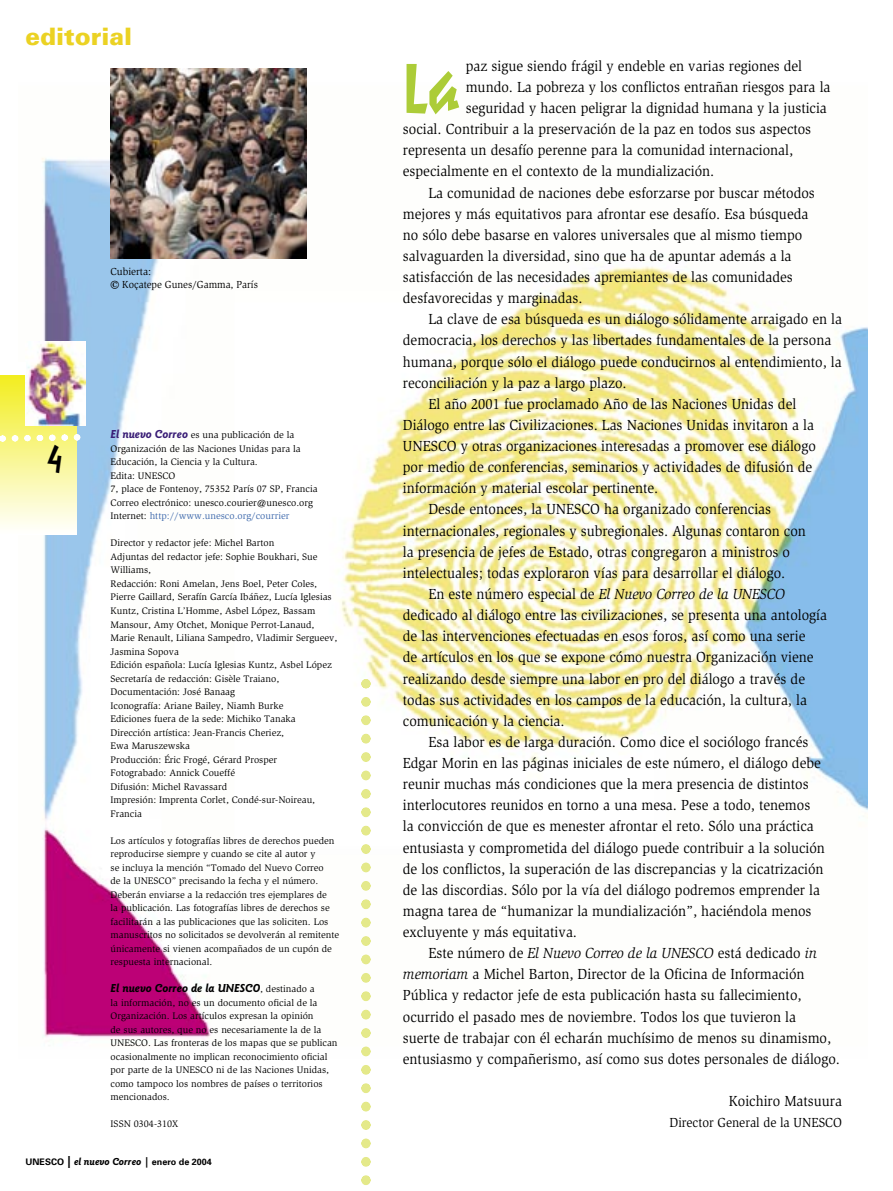
<style>
.page{position:relative;width:893px;height:1191px;background:#fff}
.page>*{position:absolute;margin:0;border:0;box-sizing:border-box;transform-origin:0 0}
.t1{font:700 78.15px "Elektrix";color:#accc38;scale:.93 1}
.t2{font:700 36px "Elektrix";color:#000}
.t3{font:900 24px "Univers";color:#ebd223}
.t4{font:15px "Slimbach";color:#000;scale:.93 1}
.t5{font:italic 15px "Slimbach";color:#000;scale:.93 1}
.t6{font:13.5px "Slimbach";color:#000;scale:.93 1}
.t7{font:italic 700 12px "Goudy Sans";color:#000}
.t8{font:10.5px/13.5px "Slimbach";color:#000}
.t9{font:9.75px/13.5px "Slimbach";color:#000}
.t10{font:700 9px "Univers";color:#000}
.s1{font-size:18px}
.s2{font-family:"Goudy Sans";font-weight:700;font-style:italic;font-size:12px;color:#391d76}
.s3{color:#3e69ac}
.s4{font-family:"Slimbach";font-weight:400;font-style:normal;font-size:9.75px}
.s5{font-size:12px}
.s6{font-family:"Goudy Sans";font-style:italic;font-size:10.5px}
.s7{font-style:normal}
.s8{font-style:italic}
</style>
<div class="page">
<img style="left:42px;top:68px;width:825px;height:1022px">
<div style="left:0;top:374px;width:77px;height:160px;background:linear-gradient(to bottom,#f2ed1d,#fffffc)"></div>
<img style="left:26px;top:341px;width:59px;height:84px">
<svg style="left:0;top:434px;width:80px;height:8px"></svg>
<div style="left:0;top:363px;width:26px;height:12px;background:#fff"></div>
<svg style="left:361px;top:679px;width:9px;height:506px"></svg>
<div style="left:361px;top:679px;width:9px;height:9px;background:#e4e98a;border-radius:50%"></div>
<img style="left:111px;top:68px;width:195px;height:190px">
<h3 class="t3" style="left:26px;top:21px;width:108px">editorial</h3>
<p class="t8" style="left:111px;top:264px;width:149px">Cubierta:<br><span class="s1">©</span> Koçatepe Gunes/Gamma, París</p>
<h2 class="t2" style="left:47px;top:431px;width:17px">4</h2>
<p class="t9" style="left:111px;top:428px;width:209px"><span class="s2">El nuevo Correo</span> es una publicación de la Organización de las Naciones Unidas para la Educación, la Ciencia y la Cultura.<br>Edita: UNESCO<br>7, place de Fontenoy, 75352 París 07 SP, Francia Correo electrónico: unesco.courier@unesco.org Internet: <span class="s3">http://www.unesco.org/courrier</span></p>
<p class="t9" style="left:111px;top:536px;width:228px">Director y redactor jefe: Michel Barton<br>Adjuntas del redactor jefe: Sophie Boukhari, Sue Williams,<br>Redacción: Roni Amelan, Jens Boel, Peter Coles, Pierre Gaillard, Serafín García Ibáñez, Lucía Iglesias Kuntz, Cristina L’Homme, Asbel López, Bassam Mansour, Amy Otchet, Monique Perrot-Lanaud, Marie Renault, Liliana Sampedro, Vladimir Sergueev, Jasmina Sopova<br>Edición española: Lucía Iglesias Kuntz, Asbel López Secretaría de redacción: Gisèle Traiano, Documentación: José Banaag<br>Iconografía: Ariane Bailey, Niamh Burke<br>Ediciones fuera de la sede: Michiko Tanaka Dirección artística: Jean-Francis Cheriez,<br>Ewa Maruszewska<br>Producción: Éric Frogé, Gérard Prosper<br>Fotograbado: Annick Coueffé<br>Difusión: Michel Ravassard<br>Impresión: Imprenta Corlet, Condé-sur-Noireau, Francia</p>
<p class="t9" style="left:111px;top:833px;width:230px">Los artículos y fotografías libres de derechos pueden reproducirse siempre y cuando se cite al autor y<br>se incluya la mención “Tomado del Nuevo Correo<br>de la UNESCO” precisando la fecha y el número.<br>Deberán enviarse a la redacción tres ejemplares de<br>la publicación. Las fotografías libres de derechos se facilitarán a las publicaciones que las soliciten. Los manuscritos no solicitados se devolverán al remitente únicamente si vienen acompañados de un cupón de respuesta internacional.</p>
<p class="t7" style="left:111px;top:981px;width:206px">El nuevo Correo de la UNESCO<span class="s4">, destinado a</span></p>
<p class="t9" style="left:111px;top:995px;width:228px">la información, no es un documento oficial de la Organización. Los artículos expresan la opinión<br>de sus autores, que no es necesariamente la de la UNESCO. Las fronteras de los mapas que se publican ocasionalmente no implican reconocimiento oficial por parte de la UNESCO ni de las Naciones Unidas, como tampoco los nombres de países o territorios mencionados.</p>
<p class="t9" style="left:111px;top:1117px;width:69px">ISSN 0304-310X</p>
<p class="t10" style="left:26px;top:1156px;width:188px">UNESCO <span class="s5">|</span> <span class="s6">el nuevo Correo |</span> enero de 2004</p>
<h1 class="t1" style="left:403px;top:41px;width:64px">La</h1>
<p class="t4" style="left:466px;top:57px;width:363px">paz sigue siendo frágil y endeble en varias regiones del</p>
<p class="t4" style="left:466px;top:78px;width:394px">mundo. La pobreza y los conflictos entrañan riesgos para la</p>
<p class="t4" style="left:466px;top:99px;width:390px">seguridad y hacen peligrar la dignidad humana y la justicia</p>
<p class="t4" style="left:403px;top:121px;width:441px">social. Contribuir a la preservación de la paz en todos sus aspectos</p>
<p class="t4" style="left:403px;top:142px;width:421px">representa un desafío perenne para la comunidad internacional,</p>
<p class="t4" style="left:403px;top:163px;width:336px">especialmente en el contexto de la mundialización.</p>
<p class="t4" style="left:428px;top:184px;width:417px">La comunidad de naciones debe esforzarse por buscar métodos</p>
<p class="t4" style="left:403px;top:205px;width:437px">mejores y más equitativos para afrontar ese desafío. Esa búsqueda</p>
<p class="t4" style="left:403px;top:226px;width:431px">no sólo debe basarse en valores universales que al mismo tiempo</p>
<p class="t4" style="left:403px;top:247px;width:419px">salvaguarden la diversidad, sino que ha de apuntar además a la</p>
<p class="t4" style="left:403px;top:268px;width:421px">satisfacción de las necesidades apremiantes de las comunidades</p>
<p class="t4" style="left:403px;top:290px;width:195px">desfavorecidas y marginadas.</p>
<p class="t4" style="left:428px;top:311px;width:446px">La clave de esa búsqueda es un diálogo sólidamente arraigado en la</p>
<p class="t4" style="left:403px;top:332px;width:462px">democracia, los derechos y las libertades fundamentales de la persona</p>
<p class="t4" style="left:403px;top:353px;width:473px">humana, porque sólo el diálogo puede conducirnos al entendimiento, la</p>
<p class="t4" style="left:403px;top:374px;width:242px">reconciliación y la paz a largo plazo.</p>
<p class="t4" style="left:428px;top:395px;width:397px">El año 2001 fue proclamado Año de las Naciones Unidas del</p>
<p class="t4" style="left:403px;top:416px;width:444px">Diálogo entre las Civilizaciones. Las Naciones Unidas invitaron a la</p>
<p class="t4" style="left:403px;top:437px;width:446px">UNESCO y otras organizaciones interesadas a promover ese diálogo</p>
<p class="t4" style="left:403px;top:458px;width:442px">por medio de conferencias, seminarios y actividades de difusión de</p>
<p class="t4" style="left:403px;top:480px;width:276px">información y material escolar pertinente.</p>
<p class="t4" style="left:428px;top:501px;width:370px">Desde entonces, la UNESCO ha organizado conferencias</p>
<p class="t4" style="left:403px;top:522px;width:435px">internacionales, regionales y subregionales. Algunas contaron con</p>
<p class="t4" style="left:403px;top:543px;width:418px">la presencia de jefes de Estado, otras congregaron a ministros o</p>
<p class="t4" style="left:403px;top:564px;width:413px">intelectuales; todas exploraron vías para desarrollar el diálogo.</p>
<p class="t5" style="left:428px;top:585px;width:385px"><span class="s7">En este número especial de</span> El Nuevo Correo de la UNESCO</p>
<p class="t4" style="left:403px;top:606px;width:457px">dedicado al diálogo entre las civilizaciones, se presenta una antología</p>
<p class="t4" style="left:403px;top:627px;width:434px">de las intervenciones efectuadas en esos foros, así como una serie</p>
<p class="t4" style="left:403px;top:649px;width:443px">de artículos en los que se expone cómo nuestra Organización viene</p>
<p class="t4" style="left:403px;top:670px;width:434px">realizando desde siempre una labor en pro del diálogo a través de</p>
<p class="t4" style="left:403px;top:691px;width:436px">todas sus actividades en los campos de la educación, la cultura, la</p>
<p class="t4" style="left:403px;top:712px;width:175px">comunicación y la ciencia.</p>
<p class="t4" style="left:428px;top:733px;width:410px">Esa labor es de larga duración. Como dice el sociólogo francés</p>
<p class="t4" style="left:403px;top:754px;width:451px">Edgar Morin en las páginas iniciales de este número, el diálogo debe</p>
<p class="t4" style="left:403px;top:775px;width:438px">reunir muchas más condiciones que la mera presencia de distintos</p>
<p class="t4" style="left:403px;top:796px;width:440px">interlocutores reunidos en torno a una mesa. Pese a todo, tenemos</p>
<p class="t4" style="left:403px;top:818px;width:443px">la convicción de que es menester afrontar el reto. Sólo una práctica</p>
<p class="t4" style="left:403px;top:839px;width:455px">entusiasta y comprometida del diálogo puede contribuir a la solución</p>
<p class="t4" style="left:403px;top:860px;width:454px">de los conflictos, la superación de las discrepancias y la cicatrización</p>
<p class="t4" style="left:403px;top:881px;width:450px">de las discordias. Sólo por la vía del diálogo podremos emprender la</p>
<p class="t4" style="left:403px;top:902px;width:441px">magna tarea de “humanizar la mundialización”, haciéndola menos</p>
<p class="t4" style="left:403px;top:923px;width:189px">excluyente y más equitativa.</p>
<p class="t5" style="left:428px;top:944px;width:419px"><span class="s7">Este número de</span> El Nuevo Correo de la UNESCO <span class="s7">está dedicado</span> in</p>
<p class="t4" style="left:403px;top:965px;width:433px"><span class="s8">memoriam</span> a Michel Barton, Director de la Oficina de Información</p>
<p class="t4" style="left:403px;top:986px;width:430px">Pública y redactor jefe de esta publicación hasta su fallecimiento,</p>
<p class="t4" style="left:403px;top:1008px;width:424px">ocurrido el pasado mes de noviembre. Todos los que tuvieron la</p>
<p class="t4" style="left:403px;top:1029px;width:462px">suerte de trabajar con él echarán muchísimo de menos su dinamismo,</p>
<p class="t4" style="left:403px;top:1050px;width:471px">entusiasmo y compañerismo, así como sus dotes personales de diálogo.</p>
<p class="t4" style="left:729px;top:1092px;width:123px">Koichiro Matsuura</p>
<p class="t6" style="left:670px;top:1115px;width:187px">Director General de la UNESCO</p>
</div>
